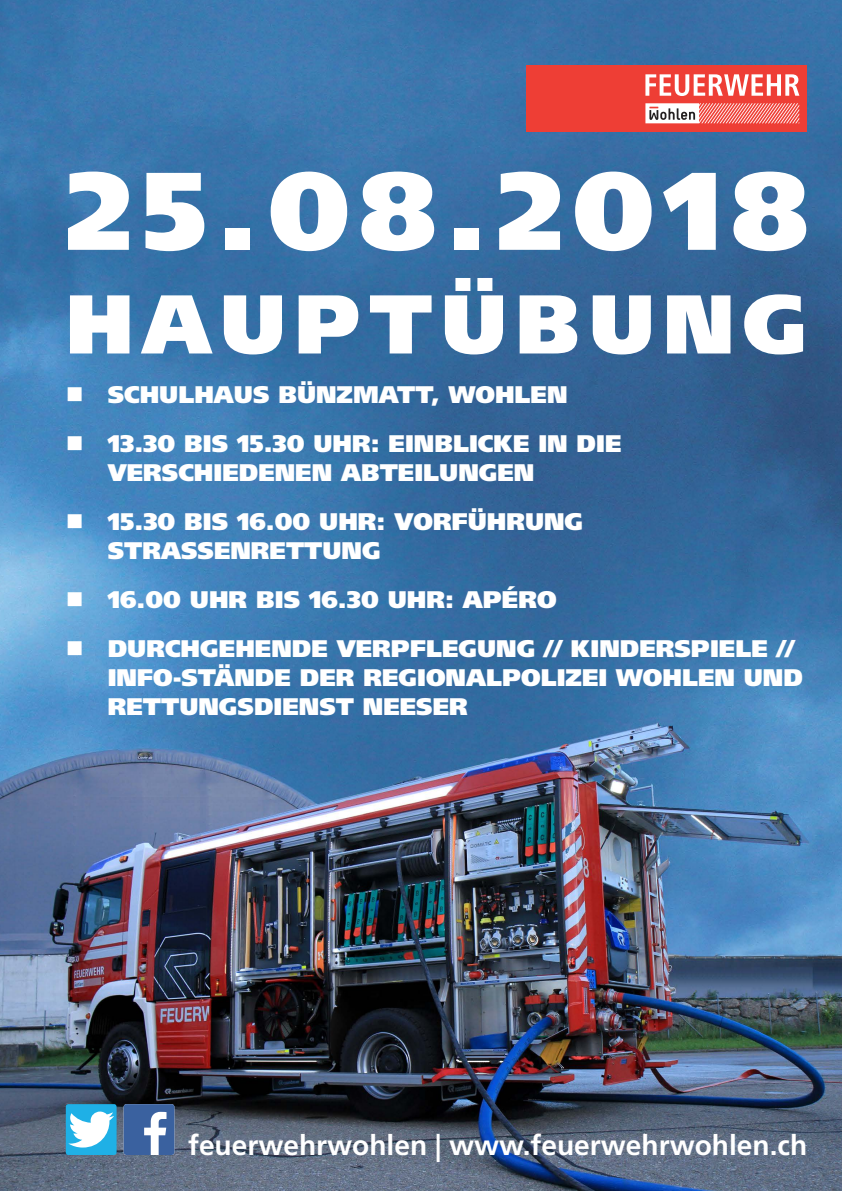
<style>
.page{position:relative;width:842px;height:1191px;background:#fff}
.page>*{position:absolute;margin:0;border:0;box-sizing:border-box;transform-origin:0 0}
.t1{font:900 110.2px "Frutiger LT Std";letter-spacing:.095em;color:#fff}
.t2{font:900 83.2px "Frutiger LT Std";letter-spacing:.1em;color:#fff}
.t3{font:700 28.1px "Frutiger LT Std";color:#fff}
.t4{font:900 24px/28.8px "Frutiger LT Std";color:#fff}
</style>
<div class="page">
<img style="left:0;top:0;width:842px;height:1191px">
<svg style="left:124px;top:1104px;width:50px;height:51px"></svg>
<div style="left:66px;top:1104px;width:51px;height:51px;background:#1fb0e6;border-radius:3px"></div>
<svg style="left:68px;top:1111px;width:46px;height:36px"></svg>
<div style="left:526px;top:66px;width:281px;height:66px;background:#ee3e35"></div>
<svg style="left:645px;top:74px;width:154px;height:22px"></svg>
<svg style="left:645px;top:103px;width:154px;height:20px"></svg>
<h1 class="t1" style="left:66px;top:144px;width:743px">25.08.2018</h1>
<h2 class="t2" style="left:66px;top:273px;width:743px">HAUPTÜBUNG</h2>
<p class="t4" style="left:66px;top:380px;width:503px">■ SCHULHAUS BÜNZMATT, WOHLEN</p>
<p class="t4" style="left:108px;top:429px;width:515px;text-indent:-42px">■ 13.30 BIS 15.30 UHR: EINBLICKE IN DIE<br>VERSCHIEDENEN ABTEILUNGEN</p>
<p class="t4" style="left:108px;top:507px;width:477px;text-indent:-42px">■ 15.30 BIS 16.00 UHR: VORFÜHRUNG<br>STRASSENRETTUNG</p>
<p class="t4" style="left:66px;top:585px;width:492px">■ 16.00 UHR BIS 16.30 UHR: APÉRO</p>
<p class="t4" style="left:108px;top:634px;width:697px;text-indent:-42px">■ DURCHGEHENDE VERPFLEGUNG // KINDERSPIELE //<br>INFO-STÄNDE DER REGIONALPOLIZEI WOHLEN UND<br>RETTUNGSDIENST NEESER</p>
<p class="t3" style="left:188px;top:1128px;width:621px">feuerwehrwohlen | www.feuerwehrwohlen.ch</p>
</div>
